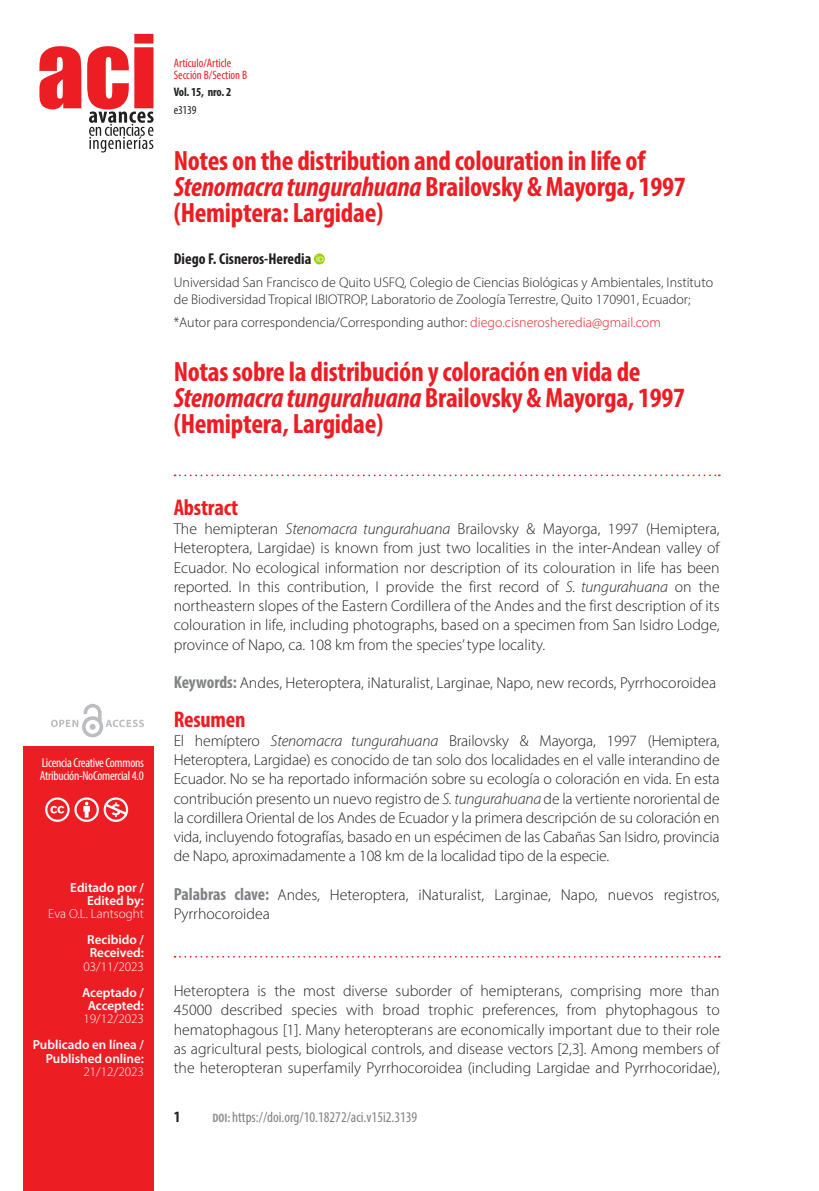
<style>
.page{position:relative;width:819px;height:1191px;background:#fff}
.page>*{position:absolute;margin:0;border:0;box-sizing:border-box;transform-origin:0 0}
.P_tema{font:700 condensed 28px/26.2px "Myriad Pro";letter-spacing:-.01em;color:#ed1d24}
.P_abstract{font:700 condensed 22.75px "Myriad Pro";letter-spacing:-.01em;color:#ed1d24}
.texto{font:300 15.75px/19.2px "Myriad Pro";color:#231f20;text-align:justify}
.P_autores_portadillas{font:700 condensed 15.75px "Myriad Pro";color:#231f20}
.t1{font:condensed 14.88px "Myriad Pro";color:#808285}
.P_afiliaciones{font:300 14px/17.5px "Myriad Pro";color:#231f20}
.t2{font:600 13.12px/13.1px "Myriad Pro";color:#fff;text-align:right}
.t3{font:condensed 13.12px/13.1px "Myriad Pro";letter-spacing:-.02em;color:#fff}
.t4{font:300 13.12px/13.1px "Myriad Pro";color:#fff;text-align:center}
.t5{font:condensed 12.25px "Myriad Pro";color:#ed1d24}
.texto-2{font:700 condensed 12.25px "Myriad Pro";letter-spacing:-.01em;color:#231f20}
.texto-3{font:condensed 12.25px "Myriad Pro";letter-spacing:-.01em;color:#231f20}
.s1{font-weight:600}
.s2{font-weight:300}
.s3{font-style:italic}
.s4{color:#ed1d24}
.s5{font-weight:700;font-stretch:condensed;font-size:17.5px;color:#808285}
.s6{color:#221e1f}
.s7{font-weight:700;font-size:12.25px;color:#939598}
</style>
<div class="page">
<div style="left:23px;top:746px;width:131px;height:445px;background:#ed1d24"></div>
<svg style="left:51px;top:704px;width:93px;height:33px"></svg>
<svg style="left:314px;top:253px;width:11px;height:11px"></svg>
<svg style="left:174px;top:474px;width:545px;height:2px"></svg>
<svg style="left:174px;top:956px;width:545px;height:1px"></svg>
<svg style="left:39px;top:46px;width:42px;height:63px;background:#f0464c"></svg>
<svg style="left:87px;top:34px;width:67px;height:118px"></svg>
<svg style="left:45px;top:797px;width:83px;height:25px"></svg>
<p class="t3" style="left:40px;top:755px;width:105px">Licencia Creative Commons<br>Atribución-NoComercial 4.0</p>
<p class="t2" style="left:70px;top:880px;width:75px">Editado por /<br>Edited by:</p>
<p class="t4" style="left:48px;top:907px;width:97px">Eva O.L. Lantsoght</p>
<p class="t2" style="left:87px;top:933px;width:58px">Recibido /</p>
<p class="t4" style="left:83px;top:946px;width:62px"><span class="s1">Received:<br></span>03/11/2023</p>
<p class="t2" style="left:82px;top:985px;width:63px;text-align:center">Aceptado /<br>Accepted:<br><span class="s2">19/12/2023</span></p>
<p class="t2" style="left:33px;top:1038px;width:113px">Publicado en línea /<br>Published online:</p>
<p class="t4" style="left:83px;top:1064px;width:62px">21/12/2023</p>
<p class="t5" style="left:174px;top:56px;width:59px">Artículo/Article</p>
<p class="t5" style="left:174px;top:68px;width:75px">Sección B/Section B</p>
<p class="texto-2" style="left:174px;top:85px;width:59px">Vol. 15, nro. 2</p>
<p class="texto-3" style="left:174px;top:102px;width:24px">e3139</p>
<p class="P_tema" style="left:174px;top:147px;width:513px">Notes on the distribution and colouration in life of<br><span class="s3">Stenomacra tungurahuana</span> Brailovsky &amp; Mayorga, 1997 (Hemiptera: Largidae)</p>
<p class="P_autores_portadillas" style="left:174px;top:249px;width:139px">Diego F. Cisneros-Heredia</p>
<p class="P_afiliaciones" style="left:174px;top:273px;width:541px">Universidad San Francisco de Quito USFQ, Colegio de Ciencias Biológicas y Ambientales, Instituto de Biodiversidad Tropical IBIOTROP, Laboratorio de Zoología Terrestre, Quito 170901, Ecuador;</p>
<p class="P_afiliaciones" style="left:174px;top:313px;width:488px">*Autor para correspondencia/Corresponding author: <span class="s4">diego.cisnerosheredia@gmail.com</span></p>
<p class="P_tema" style="left:174px;top:357px;width:513px">Notas sobre la distribución y coloración en vida de<br><span class="s3">Stenomacra tungurahuana</span> Brailovsky &amp; Mayorga, 1997 (Hemiptera, Largidae)</p>
<p class="P_abstract" style="left:174px;top:493px;width:66px">Abstract</p>
<p class="texto" style="left:174px;top:519px;width:547px">The hemipteran <span class="s3">Stenomacra tungurahuana</span> Brailovsky &amp; Mayorga, 1997 (Hemiptera, Heteroptera, Largidae) is known from just two localities in the inter-Andean valley of Ecuador. No ecological information nor description of its colouration in life has been reported. In this contribution, I provide the first record of <span class="s3">S. tungurahuana</span> on the northeastern slopes of the Eastern Cordillera of the Andes and the first description of its colouration in life, including photographs, based on a specimen from San Isidro Lodge, province of Napo, ca. 108 km from the species’ type locality.</p>
<p class="texto" style="left:174px;top:673px;width:544px"><span class="s5">Keywords:</span> Andes, Heteroptera, iNaturalist, Larginae, Napo, new records, Pyrrhocoroidea</p>
<p class="P_abstract" style="left:174px;top:705px;width:73px">Resumen</p>
<p class="texto" style="left:174px;top:731px;width:547px">El hemíptero <span class="s3">Stenomacra tungurahuana</span> Brailovsky &amp; Mayorga, 1997 (Hemiptera, Heteroptera, Largidae) es conocido de tan solo dos localidades en el valle interandino de Ecuador. No se ha reportado información sobre su ecología o coloración en vida. En esta contribución presento un nuevo registro de <span class="s3">S. tungurahuana</span> de la vertiente nororiental de la cordillera Oriental de los Andes de Ecuador y la primera descripción de su coloración en vida, incluyendo fotografías, basado en un espécimen de las Cabañas San Isidro, provincia de Napo, aproximadamente a 108 km de la localidad tipo de la especie.</p>
<p class="texto" style="left:174px;top:885px;width:547px"><span class="s5">Palabras clave:</span> Andes, Heteroptera, iNaturalist, Larginae, Napo, nuevos registros,<br>Pyrrhocoroidea</p>
<p class="texto" style="left:174px;top:981px;width:547px">Heteroptera is the most diverse suborder of hemipterans, comprising more than 45000 described species with broad trophic preferences, from phytophagous to hematophagous <span class="s6">[1]</span>. Many heteropterans are economically important due to their role as agricultural pests, biological controls, and disease vectors <span class="s6">[2,3]</span>. Among members of the heteropteran superfamily Pyrrhocoroidea (including Largidae and Pyrrhocoridae),</p>
<p class="P_autores_portadillas" style="left:174px;top:1107px;width:8px">1</p>
<p class="t1" style="left:212px;top:1108px;width:206px"><span class="s7">DOI:</span> https://doi.org/10.18272/aci.v15i2.3139</p>
</div>
